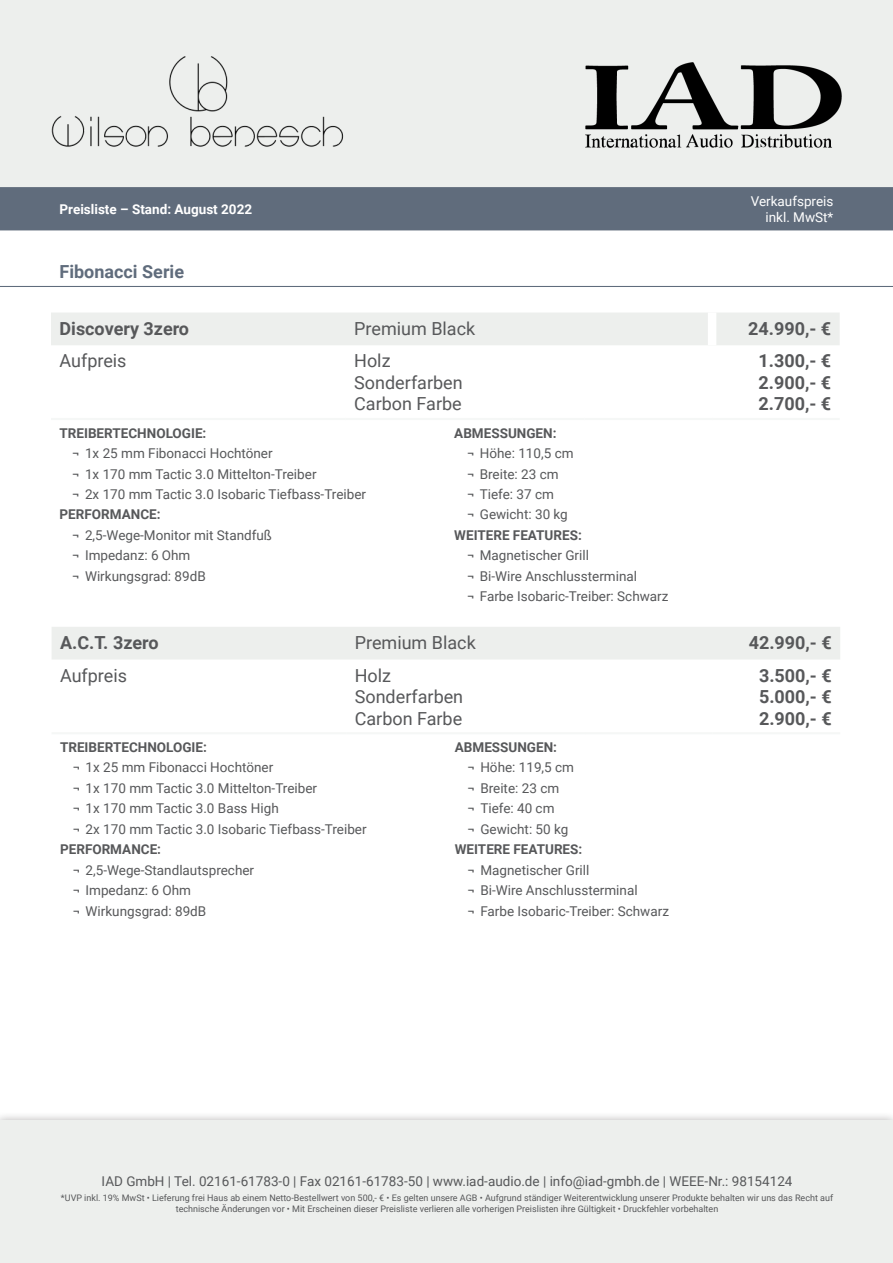
<style>
.page{position:relative;width:893px;height:1263px;background:#fff}
.page>*{position:absolute;margin:0;border:0;box-sizing:border-box;transform-origin:0 0}
.Artikel-Headline-Pre{font:18px "Roboto";color:#57585a}
.Artikel-Headline-VKP{font:700 18px "Roboto";color:#57585a}
.Artikel-Headline-Nam{font:700 18px "Roboto";color:#57585a}
.Kategorie-Headline{font:700 18px "Roboto";color:#606c7c}
.t1{font:13.5px "Roboto";color:#57585a}
.Artikel-Text{font:700 13.5px "Roboto";color:#57585a}
.t2{font:700 13.5px "Roboto";color:#fff}
.t3{font:13.5px/16.2px "Roboto";color:#fff;text-align:right}
.t4{font:9px/10.8px "Roboto";color:#57585a;text-align:center}
</style>
<div class="page">
<div style="left:0;top:0;width:893px;height:187px;background:#edefed"></div>
<div style="left:0;top:1112px;width:893px;height:151px;background:#231f20;opacity:.35"></div>
<div style="left:0;top:1121px;width:893px;height:142px;background:#edefed"></div>
<div style="left:0;top:187px;width:893px;height:43px;background:#606c7c"></div>
<img style="left:586px;top:62px;width:256px;height:85px">
<img style="left:51px;top:56px;width:293px;height:91px">
<hr style="left:0;top:286px;width:893px;height:1px;background:#606c7c">
<div style="left:51px;top:313px;width:789px;height:32px;background:#edefed"></div>
<hr style="left:51px;top:418px;width:295px;height:2px;background:#f5f7f6">
<hr style="left:585px;top:418px;width:127px;height:2px;background:#f5f7f6">
<hr style="left:712px;top:418px;width:128px;height:2px;background:#f5f7f6">
<div style="left:708px;top:312px;width:8px;height:33px;background:#fff"></div>
<hr style="left:346px;top:418px;width:166px;height:2px;background:#f5f7f6">
<hr style="left:512px;top:418px;width:73px;height:2px;background:#f5f7f6">
<div style="left:52px;top:627px;width:788px;height:32px;background:#edefed"></div>
<hr style="left:52px;top:732px;width:294px;height:2px;background:#f5f7f6">
<hr style="left:585px;top:732px;width:128px;height:2px;background:#f5f7f6">
<hr style="left:713px;top:732px;width:127px;height:2px;background:#f5f7f6">
<hr style="left:346px;top:732px;width:167px;height:2px;background:#f5f7f6">
<hr style="left:513px;top:732px;width:72px;height:2px;background:#f5f7f6">
<p class="t2" style="left:60px;top:200px;width:194px">Preisliste – Stand: August 2022</p>
<p class="t3" style="left:751px;top:192px;width:84px">Verkaufspreis inkl. MwSt*</p>
<p class="Kategorie-Headline" style="left:60px;top:259px;width:126px">Fibonacci Serie</p>
<p class="Artikel-Headline-Nam" style="left:60px;top:315px;width:131px">Discovery 3zero</p>
<p class="Artikel-Headline-Pre" style="left:354px;top:315px;width:123px">Premium Black</p>
<p class="Artikel-Headline-VKP" style="left:748px;top:315px;width:85px">24.990,- €</p>
<p class="Artikel-Headline-Pre" style="left:60px;top:348px;width:69px">Aufpreis</p>
<p class="Artikel-Headline-Pre" style="left:354px;top:348px;width:38px">Holz</p>
<p class="Artikel-Headline-Pre" style="left:354px;top:370px;width:110px">Sonderfarben</p>
<p class="Artikel-Headline-Pre" style="left:354px;top:391px;width:109px">Carbon Farbe</p>
<p class="Artikel-Headline-VKP" style="left:758px;top:348px;width:74px">1.300,- €</p>
<p class="Artikel-Headline-VKP" style="left:758px;top:370px;width:74px">2.900,- €</p>
<p class="Artikel-Headline-VKP" style="left:758px;top:391px;width:74px">2.700,- €</p>
<p class="Artikel-Text" style="left:60px;top:423px;width:148px">TREIBERTECHNOLOGIE:</p>
<p class="t1" style="left:72px;top:444px;width:202px">¬ 1x 25 mm Fibonacci Hochtöner</p>
<p class="t1" style="left:72px;top:464px;width:246px">¬ 1x 170 mm Tactic 3.0 Mittelton-Treiber</p>
<p class="t1" style="left:72px;top:485px;width:295px">¬ 2x 170 mm Tactic 3.0 Isobaric Tiefbass-Treiber</p>
<p class="Artikel-Text" style="left:60px;top:505px;width:103px">PERFORMANCE:</p>
<p class="t1" style="left:72px;top:526px;width:201px">¬ 2,5-Wege-Monitor mit Standfuß</p>
<p class="t1" style="left:72px;top:546px;width:120px">¬ Impedanz: 6 Ohm</p>
<p class="t1" style="left:72px;top:566px;width:135px">¬ Wirkungsgrad: 89dB</p>
<p class="Artikel-Text" style="left:454px;top:423px;width:104px">ABMESSUNGEN:</p>
<p class="t1" style="left:467px;top:444px;width:108px">¬ Höhe: 110,5 cm</p>
<p class="t1" style="left:467px;top:464px;width:93px">¬ Breite: 23 cm</p>
<p class="t1" style="left:467px;top:485px;width:88px">¬ Tiefe: 37 cm</p>
<p class="t1" style="left:467px;top:505px;width:102px">¬ Gewicht: 30 kg</p>
<p class="Artikel-Text" style="left:454px;top:526px;width:129px">WEITERE FEATURES:</p>
<p class="t1" style="left:467px;top:546px;width:123px">¬ Magnetischer Grill</p>
<p class="t1" style="left:467px;top:566px;width:172px">¬ Bi-Wire Anschlussterminal</p>
<p class="t1" style="left:467px;top:587px;width:203px">¬ Farbe Isobaric-Treiber: Schwarz</p>
<p class="Artikel-Headline-Nam" style="left:60px;top:630px;width:100px">A.C.T. 3zero</p>
<p class="Artikel-Headline-Pre" style="left:355px;top:630px;width:123px">Premium Black</p>
<p class="Artikel-Headline-VKP" style="left:749px;top:630px;width:85px">42.990,- €</p>
<p class="Artikel-Headline-Pre" style="left:60px;top:662px;width:69px">Aufpreis</p>
<p class="Artikel-Headline-Pre" style="left:355px;top:662px;width:38px">Holz</p>
<p class="Artikel-Headline-Pre" style="left:355px;top:684px;width:110px">Sonderfarben</p>
<p class="Artikel-Headline-Pre" style="left:355px;top:706px;width:109px">Carbon Farbe</p>
<p class="Artikel-Headline-VKP" style="left:759px;top:662px;width:74px">3.500,- €</p>
<p class="Artikel-Headline-VKP" style="left:759px;top:684px;width:74px">5.000,- €</p>
<p class="Artikel-Headline-VKP" style="left:759px;top:706px;width:74px">2.900,- €</p>
<p class="Artikel-Text" style="left:60px;top:738px;width:148px">TREIBERTECHNOLOGIE:</p>
<p class="t1" style="left:73px;top:758px;width:202px">¬ 1x 25 mm Fibonacci Hochtöner</p>
<p class="t1" style="left:73px;top:778px;width:246px">¬ 1x 170 mm Tactic 3.0 Mittelton-Treiber</p>
<p class="t1" style="left:73px;top:799px;width:208px">¬ 1x 170 mm Tactic 3.0 Bass High</p>
<p class="t1" style="left:73px;top:819px;width:295px">¬ 2x 170 mm Tactic 3.0 Isobaric Tiefbass-Treiber</p>
<p class="Artikel-Text" style="left:60px;top:840px;width:103px">PERFORMANCE:</p>
<p class="t1" style="left:73px;top:860px;width:183px">¬ 2,5-Wege-Standlautsprecher</p>
<p class="t1" style="left:73px;top:881px;width:120px">¬ Impedanz: 6 Ohm</p>
<p class="t1" style="left:73px;top:901px;width:135px">¬ Wirkungsgrad: 89dB</p>
<p class="Artikel-Text" style="left:455px;top:738px;width:104px">ABMESSUNGEN:</p>
<p class="t1" style="left:468px;top:758px;width:108px">¬ Höhe: 119,5 cm</p>
<p class="t1" style="left:468px;top:778px;width:93px">¬ Breite: 23 cm</p>
<p class="t1" style="left:468px;top:799px;width:88px">¬ Tiefe: 40 cm</p>
<p class="t1" style="left:468px;top:819px;width:102px">¬ Gewicht: 50 kg</p>
<p class="Artikel-Text" style="left:455px;top:840px;width:129px">WEITERE FEATURES:</p>
<p class="t1" style="left:468px;top:860px;width:123px">¬ Magnetischer Grill</p>
<p class="t1" style="left:468px;top:881px;width:172px">¬ Bi-Wire Anschlussterminal</p>
<p class="t1" style="left:468px;top:901px;width:203px">¬ Farbe Isobaric-Treiber: Schwarz</p>
<p class="t1" style="left:102px;top:1172px;width:692px">IAD GmbH | Tel. 02161-61783-0 | Fax 02161-61783-50 | www.iad-audio.de | info@iad-gmbh.de | WEEE-Nr.: 98154124</p>
<p class="t4" style="left:61px;top:1192px;width:774px">*UVP inkl. 19% MwSt • Lieferung frei Haus ab einem Netto-Bestellwert von 500,- € • Es gelten unsere AGB • Aufgrund ständiger Weiterentwicklung unserer Produkte behalten wir uns das Recht auf technische Änderungen vor • Mit Erscheinen dieser Preisliste verlieren alle vorherigen Preislisten ihre Gültigkeit • Druckfehler vorbehalten</p>
</div>
